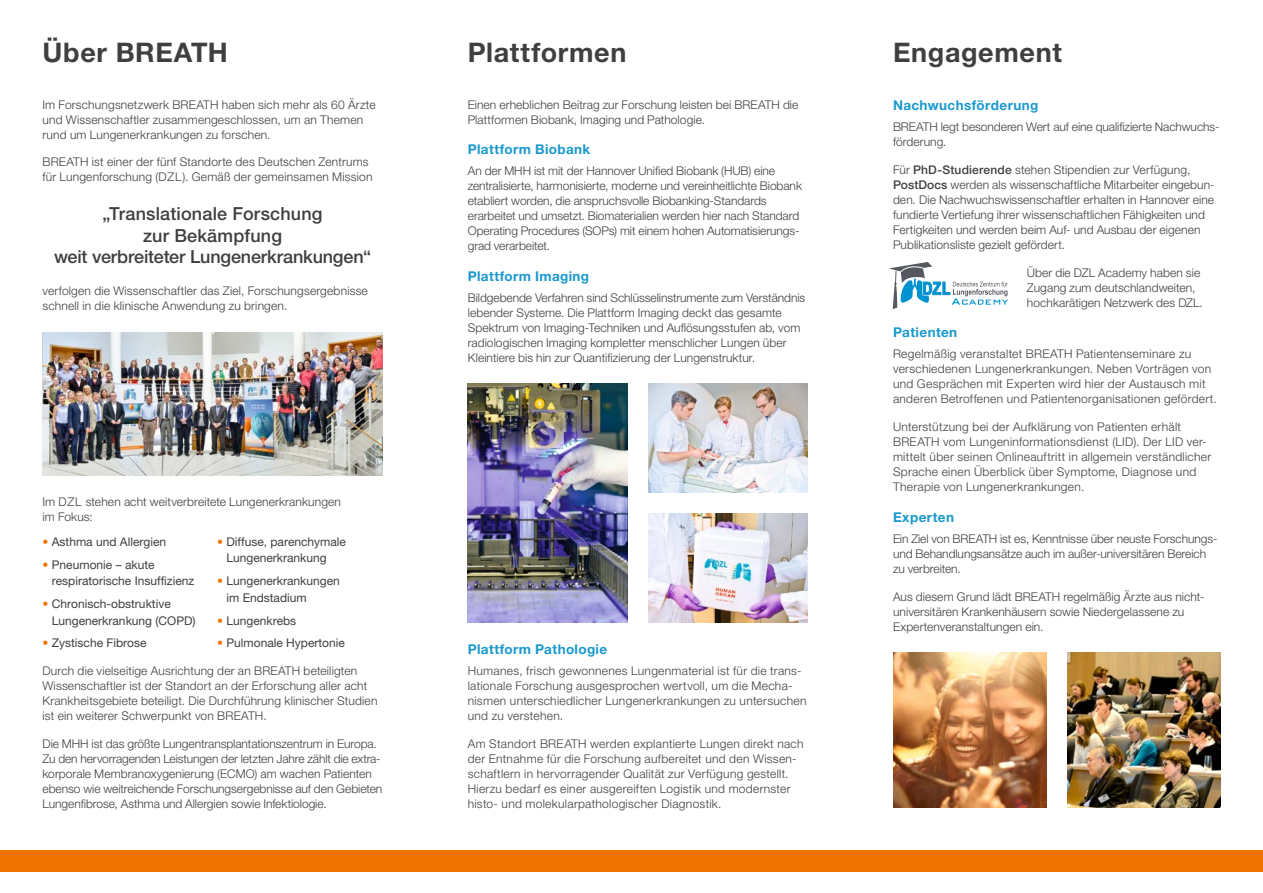
<style>
.page{position:relative;width:1263px;height:893px;background:#fff}
.page>*{position:absolute;margin:0;border:0;box-sizing:border-box;transform-origin:0 0}
.t1{font:700 27px "Helvetica Neue LT Pro";letter-spacing:.025em;color:#403f3f}
.t2{font:500 18px/21.6px "Helvetica Neue LT Pro";color:#403f3f;text-align:center}
.t3{font:700 13.5px "Helvetica Neue LT Pro";letter-spacing:.03em;color:#1999cd}
.t4{font:300 12px/15px "Helvetica Neue LT Pro";letter-spacing:.01em;color:#403f3f}
.t5{font:12px/16.5px "Helvetica Neue LT Pro";color:#403f3f}
.s1{color:#f07300}
.s2{font-weight:500}
</style>
<div class="page">
<img style="left:468px;top:384px;width:159px;height:239px">
<img style="left:648px;top:384px;width:160px;height:109px">
<img style="left:648px;top:514px;width:160px;height:109px">
<img style="left:1067px;top:652px;width:153px;height:156px">
<div style="left:0;top:850px;width:1263px;height:22px;background:#f07300"></div>
<svg style="left:889px;top:262px;width:119px;height:47px"></svg>
<img style="left:893px;top:652px;width:153px;height:156px">
<img style="left:43px;top:332px;width:340px;height:144px">
<h1 class="t1" style="left:43px;top:35px;width:187px">Über BREATH</h1>
<p class="t4" style="left:43px;top:97px;width:335px">Im Forschungsnetzwerk BREATH haben sich mehr als 60 Ärzte und Wissenschaftler zusammengeschlossen, um an Themen rund um Lungenerkrankungen zu forschen.</p>
<p class="t4" style="left:43px;top:154px;width:331px">BREATH ist einer der fünf Standorte des Deutschen Zentrums für Lungenforschung (DZL). Gemäß der gemeinsamen Mission</p>
<h2 class="t2" style="left:54px;top:203px;width:319px">„Translationale Forschung<br>zur Bekämpfung<br>weit verbreiteter Lungenerkrankungen“</h2>
<p class="t4" style="left:43px;top:283px;width:327px">verfolgen die Wissenschaftler das Ziel, Forschungsergebnisse schnell in die klinische Anwendung zu bringen.</p>
<p class="t4" style="left:43px;top:494px;width:300px">Im DZL stehen acht weitverbreitete Lungenerkrankungen im Fokus:</p>
<p class="t5" style="left:43px;top:533px;width:125px"><span class="s1">•</span> Asthma und Allergien</p>
<p class="t5" style="left:52px;top:556px;width:144px;text-indent:-9px"><span class="s1">•</span> Pneumonie – akute respiratorische Insuffizienz</p>
<p class="t5" style="left:52px;top:595px;width:145px;text-indent:-9px"><span class="s1">•</span> Chronisch-obstruktive<br>Lungenerkrankung (COPD)</p>
<p class="t5" style="left:43px;top:635px;width:106px"><span class="s1">•</span> Zystische Fibrose</p>
<p class="t5" style="left:226px;top:533px;width:121px;text-indent:-9px"><span class="s1">•</span> Diffuse, parenchymale<br>Lungenerkrankung</p>
<p class="t5" style="left:226px;top:572px;width:115px;text-indent:-9px"><span class="s1">•</span> Lungenerkrankungen im Endstadium</p>
<p class="t5" style="left:217px;top:612px;width:81px"><span class="s1">•</span> Lungenkrebs</p>
<p class="t5" style="left:217px;top:635px;width:129px"><span class="s1">•</span> Pulmonale Hypertonie</p>
<p class="t4" style="left:43px;top:663px;width:336px">Durch die vielseitige Ausrichtung der an BREATH beteiligten Wissenschaftler ist der Standort an der Erforschung aller acht Krankheitsgebiete beteiligt. Die Durchführung klinischer Studien ist ein weiterer Schwerpunkt von BREATH.</p>
<p class="t4" style="left:43px;top:736px;width:341px">Die MHH ist das größte Lungentransplantationszentrum in Europa.<br>Zu den hervorragenden Leistungen der letzten Jahre zählt die extra&shy;korporale Membranoxygenierung (ECMO) am wachen Patienten ebenso wie weitreichende Forschungsergebnisse auf den Gebieten Lungenfibrose, Asthma und Allergien sowie Infektiologie.</p>
<h1 class="t1" style="left:468px;top:35px;width:160px">Plattformen</h1>
<h1 class="t1" style="left:893px;top:35px;width:170px">Engagement</h1>
<p class="t4" style="left:468px;top:97px;width:332px">Einen erheblichen Beitrag zur Forschung leisten bei BREATH die<br>Plattformen Biobank, Imaging und Pathologie.</p>
<p class="t3" style="left:468px;top:141px;width:124px">Plattform Biobank</p>
<p class="t4" style="left:468px;top:163px;width:336px">An der MHH ist mit der Hannover Unified Biobank (HUB) eine zentralisierte, harmonisierte, moderne und vereinheitlichte Biobank etabliert worden, die anspruchsvolle Biobanking-Standards erarbeitet und umsetzt. Biomaterialien werden hier nach Standard Operating Procedures (SOPs) mit einem hohen Automatisierungs&shy;grad verarbeitet.</p>
<p class="t3" style="left:468px;top:268px;width:123px">Plattform Imaging</p>
<p class="t4" style="left:468px;top:290px;width:339px">Bildgebende Verfahren sind Schlüsselinstrumente zum Verständnis lebender Systeme. Die Plattform Imaging deckt das gesamte Spektrum von Imaging-Techniken und Auflösungsstufen ab, vom radiologischen Imaging kompletter menschlicher Lungen über Kleintiere bis hin zur Quantifizierung der Lungenstruktur.</p>
<p class="t3" style="left:468px;top:641px;width:141px">Plattform Pathologie</p>
<p class="t4" style="left:468px;top:663px;width:340px">Humanes, frisch gewonnenes Lungenmaterial ist für die trans&shy;lationale Forschung ausgesprochen wertvoll, um die Mecha&shy;nismen unterschiedlicher Lungenerkrankungen zu untersuchen und zu verstehen.</p>
<p class="t4" style="left:468px;top:736px;width:337px">Am Standort BREATH werden explantierte Lungen direkt nach der Entnahme für die Forschung aufbereitet und den Wissen&shy;schaftlern in hervorragender Qualität zur Verfügung gestellt.<br>Hierzu bedarf es einer ausgereiften Logistik und modernster histo- und molekularpathologischer Diagnostik.</p>
<p class="t3" style="left:893px;top:97px;width:147px">Nachwuchsförderung</p>
<p class="t4" style="left:893px;top:119px;width:328px">BREATH legt besonderen Wert auf eine qualifizierte Nachwuchs&shy;förderung.</p>
<p class="t4" style="left:893px;top:162px;width:323px">Für <span class="s2">PhD-Studierende</span> stehen Stipendien zur Verfügung, <span class="s2">PostDocs</span> werden als wissenschaftliche Mitarbeiter eingebun&shy;den. Die Nachwuchswissenschaftler erhalten in Hannover eine fundierte Vertiefung ihrer wissenschaftlichen Fähigkeiten und Fertigkeiten und werden beim Auf- und Ausbau der eigenen Publikationsliste gezielt gefördert.</p>
<p class="t4" style="left:1027px;top:265px;width:177px">Über die DZL Academy haben sie<br>Zugang zum deutschlandweiten, hochkarätigen Netzwerk des DZL.</p>
<p class="t3" style="left:893px;top:324px;width:66px">Patienten</p>
<p class="t4" style="left:893px;top:346px;width:325px">Regelmäßig veranstaltet BREATH Patientenseminare zu verschiedenen Lungenerkrankungen. Neben Vorträgen von und Gesprächen mit Experten wird hier der Austausch mit anderen Betroffenen und Patientenorganisationen gefördert.</p>
<p class="t4" style="left:893px;top:419px;width:320px">Unterstützung bei der Aufklärung von Patienten erhält BREATH vom Lungeninformationsdienst (LID). Der LID ver&shy;mittelt über seinen Onlineauftritt in allgemein verständlicher Sprache einen Überblick über Symptome, Diagnose und Therapie von Lungenerkrankungen.</p>
<p class="t3" style="left:893px;top:508px;width:62px">Experten</p>
<p class="t4" style="left:893px;top:531px;width:326px">Ein Ziel von BREATH ist es, Kenntnisse über neuste Forschungs&shy;und Behandlungsansätze auch im außer-universitären Bereich zu verbreiten.</p>
<p class="t4" style="left:893px;top:589px;width:313px">Aus diesem Grund lädt BREATH regelmäßig Ärzte aus nicht&shy;universitären Krankenhäusern sowie Niedergelassene zu<br>Expertenveranstaltungen ein.</p>
</div>
